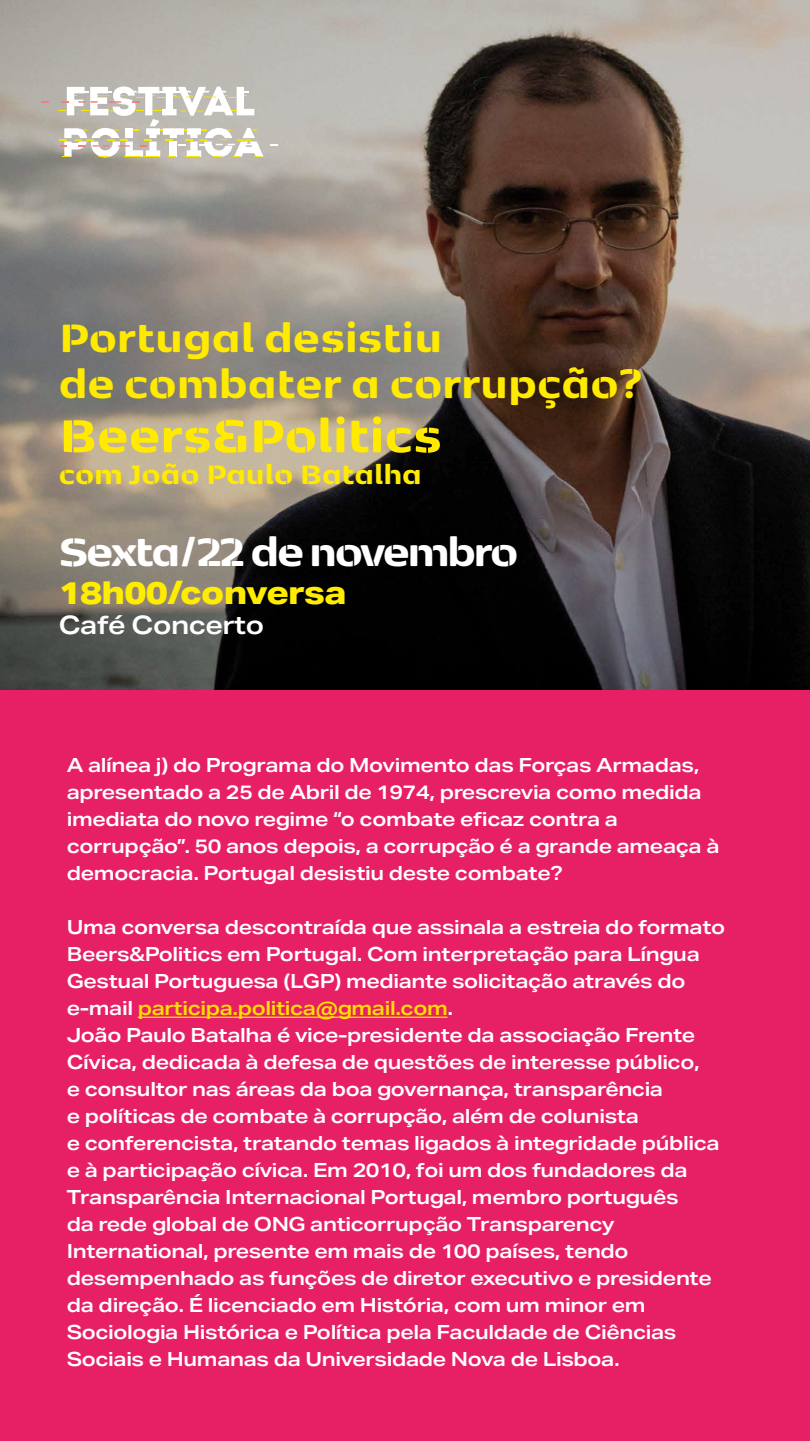
<style>
.page{position:relative;width:810px;height:1441px;background:#fff}
.page>*{position:absolute;margin:0;border:0;box-sizing:border-box;transform-origin:0 0}
.t1{font:800 54px "Kobenhavn Sans Stencil";color:#ffea00}
.t2{font:800 46.5px/46.5px "Kobenhavn Sans Stencil";color:#ffea00}
.t3{font:800 46.5px "Kobenhavn Sans Stencil";letter-spacing:-.055em;color:#fff}
.t4{font:800 31.5px "Kobenhavn Sans Stencil";color:#ffea00}
.t5{font:800 31.5px "Aktiv Grotesk Ex";letter-spacing:-.02em;color:#ffed00}
.t6{font:600 25.5px "Aktiv Grotesk Ex";letter-spacing:-.02em;color:#fff}
.t7{font:600 19.5px/27px "Aktiv Grotesk Ex";letter-spacing:-.02em;color:#fff}
.s1{color:#ffde00}
</style>
<div class="page">
<svg style="left:0;top:0;width:810px;height:691px;background:#716a63"></svg>
<svg style="left:41px;top:101px;width:7px;height:2px"></svg>
<svg style="left:58px;top:83px;width:205px;height:79px"></svg>
<div style="left:0;top:691px;width:810px;height:750px;background:#e72065"></div>
<hr style="left:138px;top:1016px;width:310px;height:2px;background:#ffde00">
<h2 class="t2" style="left:59px;top:311px;width:587px">Portugal desistiu<br>de combater a corrupção?</h2>
<h1 class="t1" style="left:59px;top:396px;width:385px">Beers&amp;Politics</h1>
<h3 class="t4" style="left:59px;top:451px;width:365px">com João Paulo Batalha</h3>
<h2 class="t3" style="left:59px;top:517px;width:461px">Sexta/22 de novembro</h2>
<h3 class="t5" style="left:59px;top:574px;width:289px">18h00/conversa</h3>
<h3 class="t6" style="left:59px;top:611px;width:207px">Café Concerto</h3>
<p class="t7" style="left:67px;top:752px;width:654px">A alínea j) do Programa do Movimento das Forças Armadas, apresentado a 25 de Abril de 1974, prescrevia como medida imediata do novo regime “o combate eficaz contra a corrupção”. 50 anos depois, a corrupção é a grande ameaça à democracia. Portugal desistiu deste combate?</p>
<p class="t7" style="left:67px;top:914px;width:660px">Uma conversa descontraída que assinala a estreia do formato Beers&amp;Politics em Portugal. Com interpretação para Língua Gestual Portuguesa (LGP) mediante solicitação através do e-mail <span class="s1">participa.politica@gmail.com</span>.<br>João Paulo Batalha é vice-presidente da associação Frente Cívica, dedicada à defesa de questões de interesse público,<br>e consultor nas áreas da boa governança, transparência<br>e políticas de combate à corrupção, além de colunista<br>e conferencista, tratando temas ligados à integridade pública e à participação cívica. Em 2010, foi um dos fundadores da Transparência Internacional Portugal, membro português<br>da rede global de ONG anticorrupção Transparency International, presente em mais de 100 países, tendo desempenhado as funções de diretor executivo e presidente da direção. É licenciado em História, com um minor em Sociologia Histórica e Política pela Faculdade de Ciências Sociais e Humanas da Universidade Nova de Lisboa.</p>
</div>
